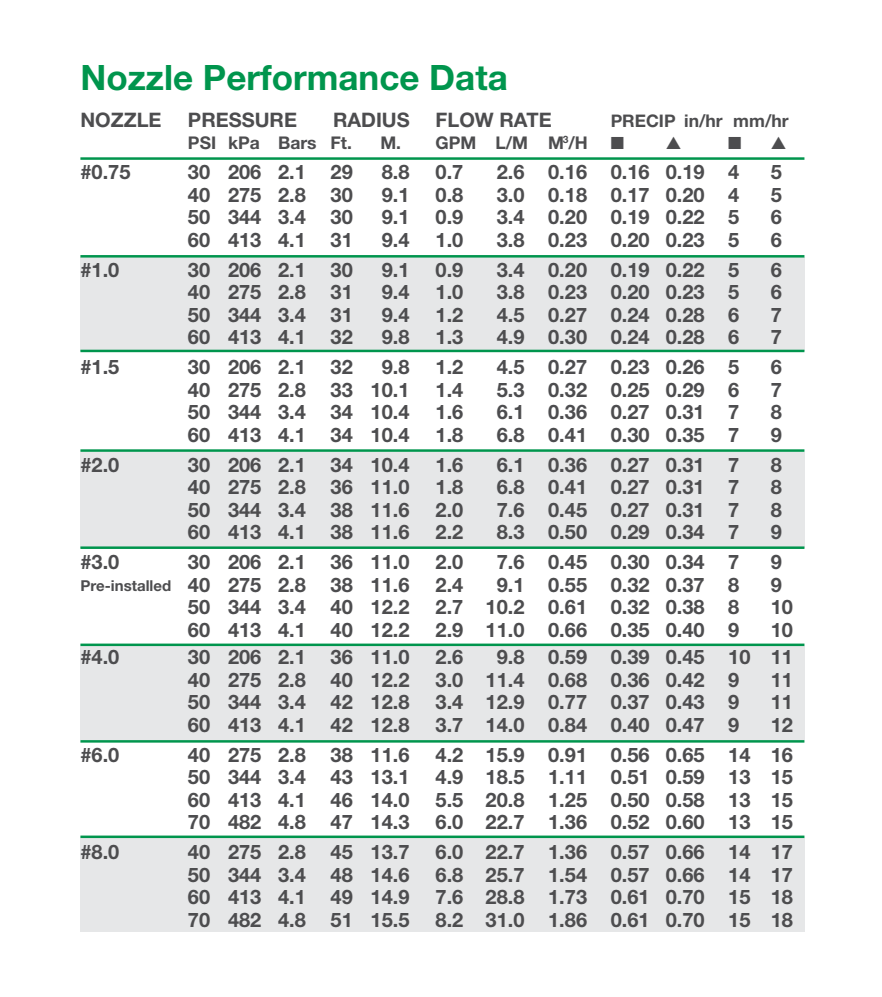
<style>
.page{position:relative;width:882px;height:997px;background:#fff}
.page>*{position:absolute;margin:0;border:0;box-sizing:border-box;transform-origin:0 0}
.t1{font:700 35px "Helvetica Neue LT Std";color:#00954d}
.t2{font:700 20px "Helvetica Neue LT Std";color:#4d4d4f}
.t3{font:700 17.5px "Helvetica Neue LT Std";color:#4d4d4f}
.t4{font:700 15px "Helvetica Neue LT Std";color:#4d4d4f}
.s1{font-size:17.25px}
</style>
<div class="page">
<div style="left:80px;top:258px;width:724px;height:93px;background:#e6e7e8"></div>
<div style="left:80px;top:452px;width:724px;height:95px;background:#e6e7e8"></div>
<div style="left:80px;top:646px;width:724px;height:94px;background:#e6e7e8"></div>
<div style="left:80px;top:838px;width:724px;height:94px;background:#e6e7e8"></div>
<hr style="left:80px;top:157px;width:724px;height:3px;background:#00954d">
<hr style="left:80px;top:740px;width:724px;height:2px;background:#00954d">
<hr style="left:80px;top:255px;width:724px;height:2px;background:#00954d">
<hr style="left:80px;top:350px;width:724px;height:2px;background:#00954d">
<hr style="left:80px;top:449px;width:724px;height:3px;background:#00954d">
<hr style="left:80px;top:546px;width:724px;height:3px;background:#00954d">
<hr style="left:80px;top:643px;width:724px;height:3px;background:#00954d">
<hr style="left:80px;top:835px;width:724px;height:3px;background:#00954d">
<h1 class="t1" style="left:80px;top:56px;width:429px">Nozzle Performance Data</h1>
<p class="t2" style="left:80px;top:107px;width:83px">NOZZLE</p>
<p class="t2" style="left:188px;top:107px;width:110px">PRESSURE</p>
<p class="t2" style="left:333px;top:107px;width:78px">RADIUS</p>
<p class="t2" style="left:435px;top:107px;width:117px">FLOW RATE</p>
<p class="t3" style="left:610px;top:109px;width:179px"><span class="s1">PRECIP</span> in/hr mm/hr</p>
<p class="t3" style="left:188px;top:132px;width:165px">PSI kPa Bars Ft.</p>
<p class="t3" style="left:380px;top:132px;width:209px">M. GPM L/M M<sup>3</sup>/H</p>
<p class="t2" style="left:80px;top:160px;width:52px">#0.75</p>
<p class="t2" style="left:188px;top:160px;width:166px">30 206 2.1 29</p>
<p class="t2" style="left:381px;top:160px;width:29px">8.8</p>
<p class="t2" style="left:435px;top:160px;width:29px">0.7</p>
<p class="t2" style="left:496px;top:160px;width:244px">2.6 0.16 0.16 0.19 4</p>
<p class="t2" style="left:770px;top:160px;width:13px">5</p>
<p class="t2" style="left:188px;top:182px;width:166px">40 275 2.8 30</p>
<p class="t2" style="left:381px;top:182px;width:29px">9.1</p>
<p class="t2" style="left:435px;top:182px;width:29px">0.8</p>
<p class="t2" style="left:496px;top:182px;width:244px">3.0 0.18 0.17 0.20 4</p>
<p class="t2" style="left:770px;top:182px;width:13px">5</p>
<p class="t2" style="left:188px;top:205px;width:166px">50 344 3.4 30</p>
<p class="t2" style="left:381px;top:205px;width:29px">9.1</p>
<p class="t2" style="left:435px;top:205px;width:29px">0.9</p>
<p class="t2" style="left:496px;top:205px;width:244px">3.4 0.20 0.19 0.22 5</p>
<p class="t2" style="left:770px;top:205px;width:13px">6</p>
<p class="t2" style="left:188px;top:227px;width:166px">60 413 4.1 31</p>
<p class="t2" style="left:381px;top:227px;width:29px">9.4</p>
<p class="t2" style="left:435px;top:227px;width:29px">1.0</p>
<p class="t2" style="left:496px;top:227px;width:244px">3.8 0.23 0.20 0.23 5</p>
<p class="t2" style="left:770px;top:227px;width:13px">6</p>
<p class="t2" style="left:80px;top:257px;width:40px">#1.0</p>
<p class="t2" style="left:188px;top:257px;width:166px">30 206 2.1 30</p>
<p class="t2" style="left:381px;top:257px;width:29px">9.1</p>
<p class="t2" style="left:435px;top:257px;width:29px">0.9</p>
<p class="t2" style="left:496px;top:257px;width:244px">3.4 0.20 0.19 0.22 5</p>
<p class="t2" style="left:770px;top:257px;width:13px">6</p>
<p class="t2" style="left:188px;top:280px;width:166px">40 275 2.8 31</p>
<p class="t2" style="left:381px;top:280px;width:29px">9.4</p>
<p class="t2" style="left:435px;top:280px;width:29px">1.0</p>
<p class="t2" style="left:496px;top:280px;width:244px">3.8 0.23 0.20 0.23 5</p>
<p class="t2" style="left:770px;top:280px;width:13px">6</p>
<p class="t2" style="left:188px;top:302px;width:166px">50 344 3.4 31</p>
<p class="t2" style="left:381px;top:302px;width:29px">9.4</p>
<p class="t2" style="left:435px;top:302px;width:29px">1.2</p>
<p class="t2" style="left:496px;top:302px;width:244px">4.5 0.27 0.24 0.28 6</p>
<p class="t2" style="left:770px;top:302px;width:13px">7</p>
<p class="t2" style="left:188px;top:325px;width:166px">60 413 4.1 32</p>
<p class="t2" style="left:381px;top:325px;width:29px">9.8</p>
<p class="t2" style="left:435px;top:325px;width:29px">1.3</p>
<p class="t2" style="left:496px;top:325px;width:244px">4.9 0.30 0.24 0.28 6</p>
<p class="t2" style="left:770px;top:325px;width:13px">7</p>
<p class="t2" style="left:80px;top:355px;width:40px">#1.5</p>
<p class="t2" style="left:188px;top:355px;width:166px">30 206 2.1 32</p>
<p class="t2" style="left:381px;top:355px;width:29px">9.8</p>
<p class="t2" style="left:435px;top:355px;width:29px">1.2</p>
<p class="t2" style="left:496px;top:355px;width:244px">4.5 0.27 0.23 0.26 5</p>
<p class="t2" style="left:770px;top:355px;width:13px">6</p>
<p class="t2" style="left:188px;top:377px;width:223px">40 275 2.8 33 10.1</p>
<p class="t2" style="left:435px;top:377px;width:29px">1.4</p>
<p class="t2" style="left:496px;top:377px;width:244px">5.3 0.32 0.25 0.29 6</p>
<p class="t2" style="left:770px;top:377px;width:13px">7</p>
<p class="t2" style="left:188px;top:400px;width:223px">50 344 3.4 34 10.4</p>
<p class="t2" style="left:435px;top:400px;width:29px">1.6</p>
<p class="t2" style="left:496px;top:400px;width:244px">6.1 0.36 0.27 0.31 7</p>
<p class="t2" style="left:770px;top:400px;width:13px">8</p>
<p class="t2" style="left:188px;top:422px;width:223px">60 413 4.1 34 10.4</p>
<p class="t2" style="left:435px;top:422px;width:29px">1.8</p>
<p class="t2" style="left:496px;top:422px;width:244px">6.8 0.41 0.30 0.35 7</p>
<p class="t2" style="left:770px;top:422px;width:13px">9</p>
<p class="t2" style="left:80px;top:452px;width:40px">#2.0</p>
<p class="t2" style="left:188px;top:452px;width:223px">30 206 2.1 34 10.4</p>
<p class="t2" style="left:435px;top:452px;width:29px">1.6</p>
<p class="t2" style="left:496px;top:452px;width:244px">6.1 0.36 0.27 0.31 7</p>
<p class="t2" style="left:770px;top:452px;width:13px">8</p>
<p class="t2" style="left:188px;top:475px;width:223px">40 275 2.8 36 11.0</p>
<p class="t2" style="left:435px;top:475px;width:29px">1.8</p>
<p class="t2" style="left:496px;top:475px;width:244px">6.8 0.41 0.27 0.31 7</p>
<p class="t2" style="left:770px;top:475px;width:13px">8</p>
<p class="t2" style="left:188px;top:497px;width:223px">50 344 3.4 38 11.6</p>
<p class="t2" style="left:435px;top:497px;width:29px">2.0</p>
<p class="t2" style="left:496px;top:497px;width:244px">7.6 0.45 0.27 0.31 7</p>
<p class="t2" style="left:770px;top:497px;width:13px">8</p>
<p class="t2" style="left:188px;top:520px;width:223px">60 413 4.1 38 11.6</p>
<p class="t2" style="left:435px;top:520px;width:29px">2.2</p>
<p class="t2" style="left:496px;top:520px;width:244px">8.3 0.50 0.29 0.34 7</p>
<p class="t2" style="left:770px;top:520px;width:13px">9</p>
<p class="t2" style="left:80px;top:550px;width:40px">#3.0</p>
<p class="t2" style="left:188px;top:550px;width:223px">30 206 2.1 36 11.0</p>
<p class="t2" style="left:435px;top:550px;width:29px">2.0</p>
<p class="t2" style="left:496px;top:550px;width:244px">7.6 0.45 0.30 0.34 7</p>
<p class="t2" style="left:770px;top:550px;width:13px">9</p>
<p class="t2" style="left:188px;top:572px;width:223px">40 275 2.8 38 11.6</p>
<p class="t2" style="left:435px;top:572px;width:29px">2.4</p>
<p class="t2" style="left:496px;top:572px;width:244px">9.1 0.55 0.32 0.37 8</p>
<p class="t2" style="left:770px;top:572px;width:13px">9</p>
<p class="t2" style="left:188px;top:595px;width:223px">50 344 3.4 40 12.2</p>
<p class="t2" style="left:435px;top:595px;width:305px">2.7 10.2 0.61 0.32 0.38 8</p>
<p class="t2" style="left:770px;top:595px;width:24px">10</p>
<p class="t2" style="left:188px;top:617px;width:223px">60 413 4.1 40 12.2</p>
<p class="t2" style="left:435px;top:617px;width:305px">2.9 11.0 0.66 0.35 0.40 9</p>
<p class="t2" style="left:770px;top:617px;width:24px">10</p>
<p class="t2" style="left:80px;top:645px;width:40px">#4.0</p>
<p class="t2" style="left:188px;top:645px;width:223px">30 206 2.1 36 11.0</p>
<p class="t2" style="left:435px;top:645px;width:29px">2.6</p>
<p class="t2" style="left:496px;top:645px;width:298px">9.8 0.59 0.39 0.45 10 11</p>
<p class="t2" style="left:188px;top:667px;width:223px">40 275 2.8 40 12.2</p>
<p class="t2" style="left:435px;top:667px;width:305px">3.0 11.4 0.68 0.36 0.42 9</p>
<p class="t2" style="left:770px;top:667px;width:24px">11</p>
<p class="t2" style="left:188px;top:690px;width:223px">50 344 3.4 42 12.8</p>
<p class="t2" style="left:435px;top:690px;width:305px">3.4 12.9 0.77 0.37 0.43 9</p>
<p class="t2" style="left:770px;top:690px;width:24px">11</p>
<p class="t2" style="left:188px;top:712px;width:223px">60 413 4.1 42 12.8</p>
<p class="t2" style="left:435px;top:712px;width:305px">3.7 14.0 0.84 0.40 0.47 9</p>
<p class="t2" style="left:770px;top:712px;width:24px">12</p>
<p class="t2" style="left:80px;top:742px;width:40px">#6.0</p>
<p class="t2" style="left:188px;top:742px;width:223px">40 275 2.8 38 11.6</p>
<p class="t2" style="left:435px;top:742px;width:359px">4.2 15.9 0.91 0.56 0.65 14 16</p>
<p class="t2" style="left:188px;top:765px;width:223px">50 344 3.4 43 13.1</p>
<p class="t2" style="left:435px;top:765px;width:359px">4.9 18.5 1.11 0.51 0.59 13 15</p>
<p class="t2" style="left:188px;top:787px;width:223px">60 413 4.1 46 14.0</p>
<p class="t2" style="left:435px;top:787px;width:359px">5.5 20.8 1.25 0.50 0.58 13 15</p>
<p class="t2" style="left:188px;top:810px;width:223px">70 482 4.8 47 14.3</p>
<p class="t2" style="left:435px;top:810px;width:359px">6.0 22.7 1.36 0.52 0.60 13 15</p>
<p class="t2" style="left:80px;top:840px;width:40px">#8.0</p>
<p class="t2" style="left:188px;top:840px;width:223px">40 275 2.8 45 13.7</p>
<p class="t2" style="left:435px;top:840px;width:359px">6.0 22.7 1.36 0.57 0.66 14 17</p>
<p class="t2" style="left:188px;top:862px;width:223px">50 344 3.4 48 14.6</p>
<p class="t2" style="left:435px;top:862px;width:359px">6.8 25.7 1.54 0.57 0.66 14 17</p>
<p class="t2" style="left:188px;top:885px;width:223px">60 413 4.1 49 14.9</p>
<p class="t2" style="left:435px;top:885px;width:359px">7.6 28.8 1.73 0.61 0.70 15 18</p>
<p class="t2" style="left:188px;top:907px;width:223px">70 482 4.8 51 15.5</p>
<p class="t2" style="left:435px;top:907px;width:359px">8.2 31.0 1.86 0.61 0.70 15 18</p>
<p class="t4" style="left:80px;top:577px;width:92px">Pre-installed</p>
</div>
